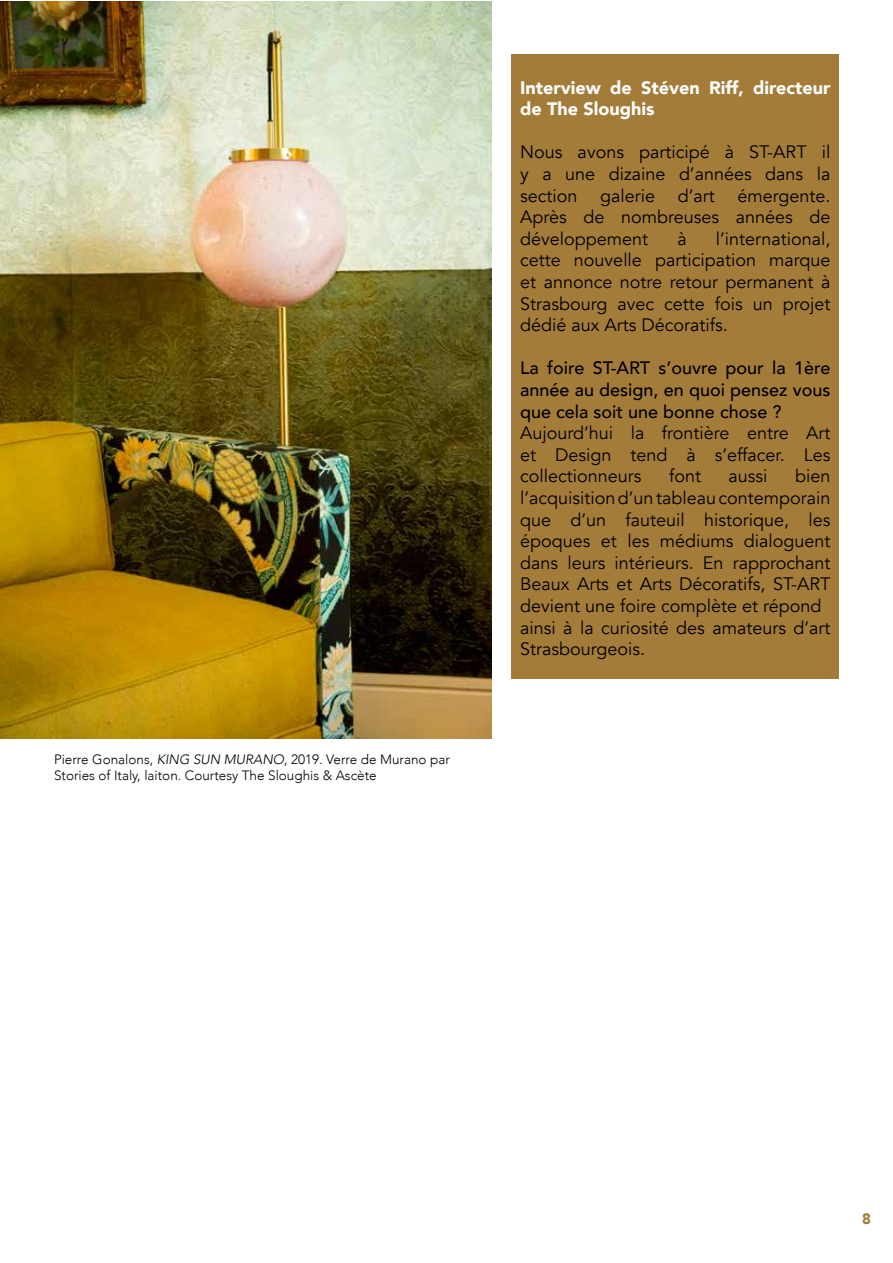
<style>
.page{position:relative;width:893px;height:1263px;background:#fff}
.page>*{position:absolute;margin:0;border:0;box-sizing:border-box;transform-origin:0 0}
.t1{font:18px/21.6px "Avenir";color:#000;text-align:justify}
.t2{font:500 18px/21.6px "Avenir";color:#000;text-align:justify}
.t3{font:900 18px/21.6px "Avenir";color:#fff}
.t4{font:900 15px "Avenir";color:#a47c39}
.t5{font:300 13.5px/16.2px "Avenir";color:#000}
.s1{font-style:italic}
</style>
<div class="page">
<div style="left:512px;top:54px;width:327px;height:624px;background:#a47c39"></div>
<img style="left:0;top:2px;width:491px;height:736px">
<p class="t5" style="left:54px;top:751px;width:397px">Pierre Gonalons, <span class="s1">KING SUN MURANO</span>, 2019. Verre de Murano par<br>Stories of Italy, laiton. Courtesy The Sloughis &amp; Ascète</p>
<p class="t3" style="left:520px;top:76px;width:312px">Interview de Stéven Riff, directeur de The Sloughis</p>
<p class="t1" style="left:520px;top:142px;width:312px">Nous avons participé à ST-ART il y a une dizaine d’années dans la section</p>
<p class="t1" style="left:600px;top:185px;width:56px">galerie</p>
<p class="t1" style="left:678px;top:185px;width:38px">d’art</p>
<p class="t1" style="left:520px;top:185px;width:312px;text-indent:217px">émergente.<br>Après de nombreuses années de développement</p>
<p class="t1" style="left:520px;top:228px;width:312px;text-indent:196px">l’international, cette nouvelle participation marque et annonce notre retour permanent à Strasbourg avec cette fois un projet dédié aux Arts Décoratifs.</p>
<p class="t2" style="left:520px;top:356px;width:312px">La foire ST-ART s’ouvre pour la 1ère année au design, en quoi pensez vous que cela soit une bonne chose ?</p>
<p class="t1" style="left:520px;top:423px;width:312px">Aujourd’hui la frontière entre Art et Design tend à s’effacer. Les collectionneurs</p>
<p class="t1" style="left:677px;top:228px;width:11px">à</p>
<p class="t1" style="left:669px;top:466px;width:33px">font</p>
<p class="t1" style="left:729px;top:466px;width:41px">aussi</p>
<p class="t1" style="left:520px;top:466px;width:312px;text-align:left;text-indent:275px">bien l’acquisition d’un tableau contemporain que d’un fauteuil historique, les époques et les médiums dialoguent dans leurs intérieurs. En rapprochant<br>Beaux Arts et Arts Décoratifs, ST-ART devient une foire complète et répond ainsi à la curiosité des amateurs d’art<br>Strasbourgeois.</p>
<p class="t4" style="left:862px;top:1206px;width:10px">8</p>
</div>
